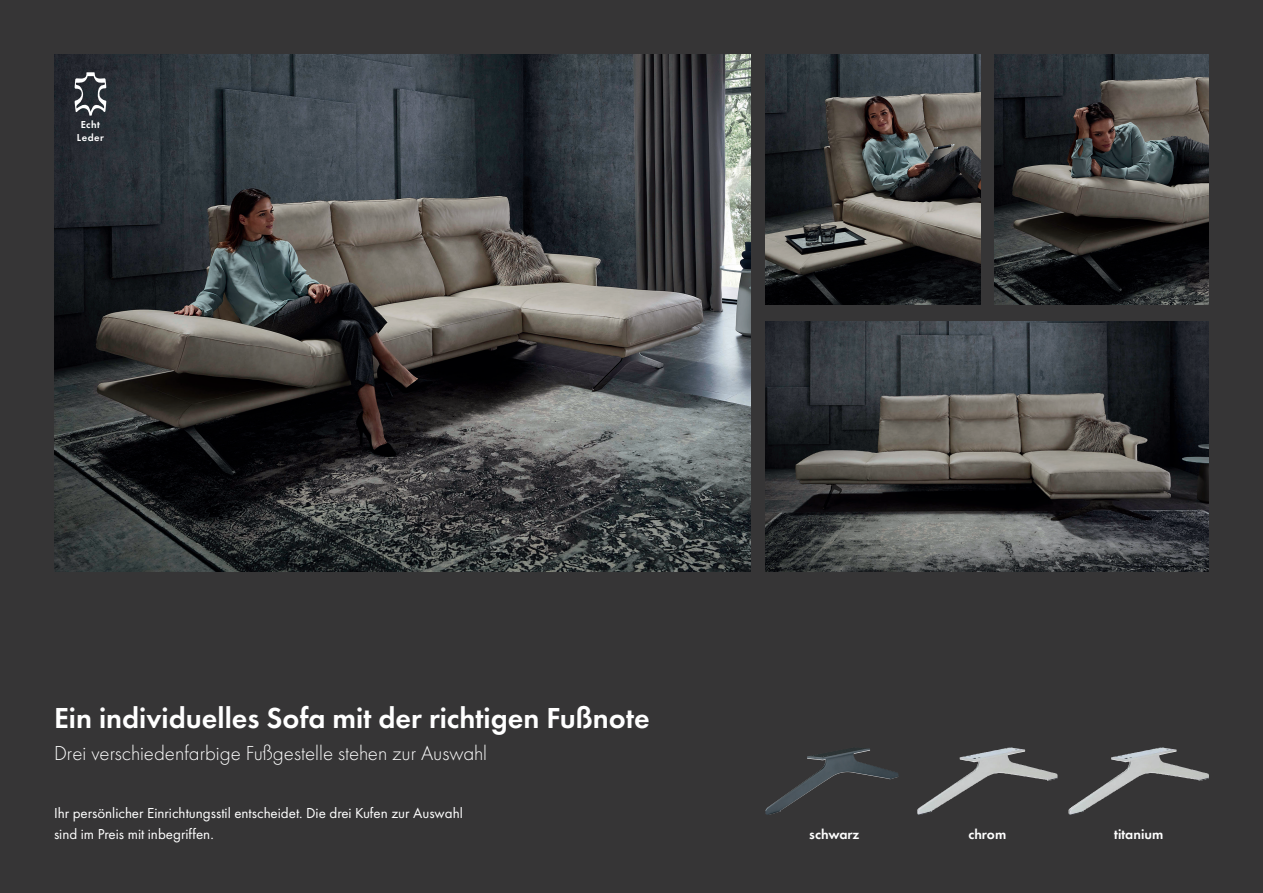
<style>
.page{position:relative;width:1263px;height:893px;background:#363536}
.page>*{position:absolute;margin:0;border:0;box-sizing:border-box;transform-origin:0 0}
.t1{font:600 30px "Futura PT";color:#fff}
.t2{font:300 21px "Futura PT";color:#fff}
.t3{font:15px/21px "Futura PT";color:#fff}
.t4{font:600 14.25px "Futura PT";color:#fff}
.t5{font:600 10.5px/12.6px "Futura PT";letter-spacing:.045em;color:#fff;text-align:center}
</style>
<div class="page">
<img style="left:54px;top:54px;width:696px;height:518px">
<img style="left:765px;top:321px;width:444px;height:251px">
<img style="left:765px;top:54px;width:215px;height:251px">
<img style="left:994px;top:54px;width:215px;height:251px">
<svg style="left:75px;top:72px;width:31px;height:44px"></svg>
<img style="left:935px;top:747px;width:75px;height:50px">
<img style="left:1086px;top:747px;width:76px;height:50px">
<img style="left:807px;top:748px;width:47px;height:13px">
<p class="t5" style="left:77px;top:118px;width:28px">Echt<br>Leder</p>
<h1 class="t1" style="left:54px;top:699px;width:597px">Ein individuelles Sofa mit der richtigen Fußnote</h1>
<h2 class="t2" style="left:54px;top:741px;width:434px">Drei verschiedenfarbige Fußgestelle stehen zur Auswahl</h2>
<p class="t3" style="left:54px;top:802px;width:410px">Ihr persönlicher Einrichtungsstil entscheidet. Die drei Kufen zur Auswahl sind im Preis mit inbegriffen.</p>
<p class="t4" style="left:809px;top:825px;width:52px">schwarz</p>
<p class="t4" style="left:968px;top:825px;width:39px">chrom</p>
<p class="t4" style="left:1114px;top:825px;width:51px">titanium</p>
</div>
